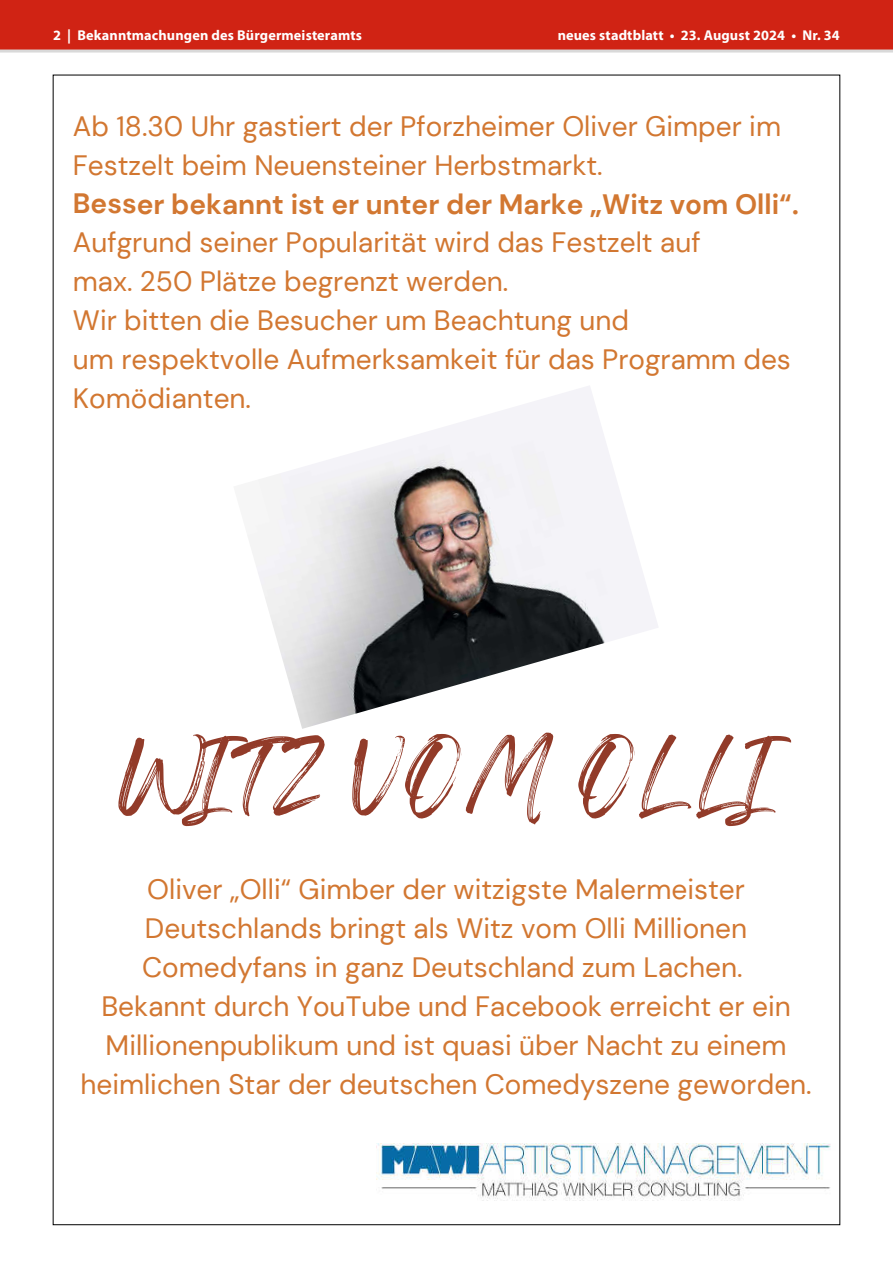
<style>
.page{position:relative;width:893px;height:1263px;background:#fff}
.page>*{position:absolute;margin:0;border:0;box-sizing:border-box;transform-origin:0 0}
.t1{font:55.35px "Wonderful Branding";color:#923b29}
.t2{font:28.05px/38.8px "DM Sans";color:#d27731}
.t3{font:700 28.05px "DM Sans";color:#d27731}
.t4{font:700 14.25px "Myriad Pro";letter-spacing:.01em;color:#fff}
</style>
<div class="page">
<div style="left:0;top:0;width:893px;height:51px;background:#d02314"></div>
<hr style="left:0;top:50px;width:893px;height:3px;background:#d9d9d9">
<img style="left:248px;top:386px;width:410px;height:343px">
<img style="left:376px;top:1143px;width:455px;height:57px">
<p class="t4" style="left:53px;top:26px;width:310px">2 | Bekanntmachungen des Bürgermeisteramts</p>
<p class="t4" style="left:558px;top:26px;width:284px">neues stadtblatt • 23. August 2024 • Nr. 34</p>
<p class="t2" style="left:73px;top:106px;width:710px">Ab 18.30 Uhr gastiert der Pforzheimer Oliver Gimper im<br>Festzelt beim Neuensteiner Herbstmarkt.</p>
<p class="t3" style="left:73px;top:186px;width:727px">Besser bekannt ist er unter der Marke „Witz vom Olli“.</p>
<p class="t2" style="left:73px;top:223px;width:719px">Aufgrund seiner Popularität wird das Festzelt auf<br>max. 250 Plätze begrenzt werden.<br>Wir bitten die Besucher um Beachtung und<br>um respektvolle Aufmerksamkeit für das Programm des Komödianten.</p>
<h1 class="t1" style="left:118px;top:763px;width:702px">WITZ VOM OLLI</h1>
<p class="t2" style="left:80px;top:870px;width:733px;text-align:center">Oliver „Olli“ Gimber der witzigste Malermeister Deutschlands bringt als Witz vom Olli Millionen Comedyfans in ganz Deutschland zum Lachen.<br>Bekannt durch YouTube und Facebook erreicht er ein Millionenpublikum und ist quasi über Nacht zu einem heimlichen Star der deutschen Comedyszene geworden.</p>
</div>
